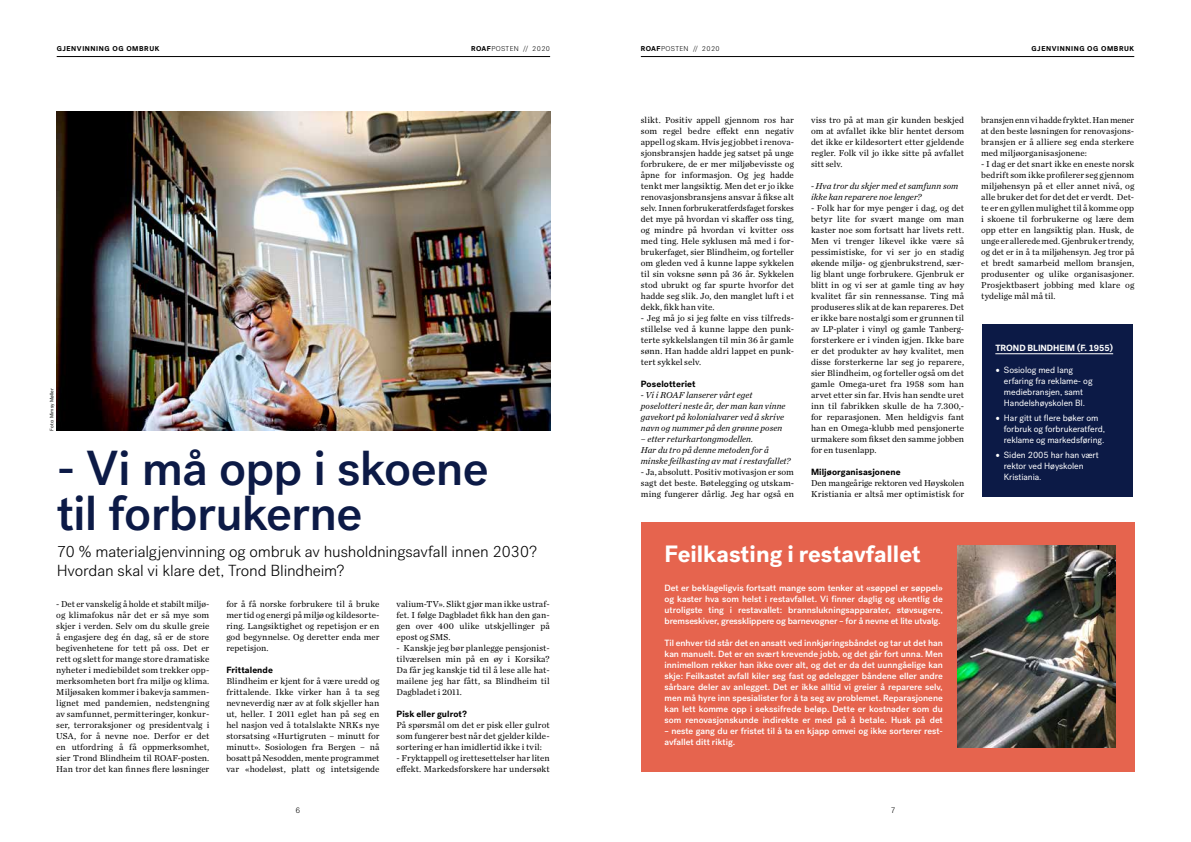
<style>
.page{position:relative;width:1191px;height:842px;background:#fff}
.page>*{position:absolute;margin:0;border:0;box-sizing:border-box;transform-origin:0 0}
.t1{font:500 49px/45px "Post Grotesk";letter-spacing:-.015em;color:#0c1a46}
.t2{font:700 23.5px "Post Grotesk";color:#fff}
.t3{font:300 16px/19px "Post Grotesk";letter-spacing:-.01em;color:#000}
.t4{font:9px/11px "Chronicle Text G1";letter-spacing:.005em;color:#000;text-align:justify}
.t5{font:500 9px/11px "Post Grotesk";color:#fff;text-align:justify}
.t6{font:italic 9px/11px "Chronicle Text G1";letter-spacing:.005em;color:#000}
.t7{font:9px/11px "Post Grotesk";letter-spacing:-.005em;color:#fff}
.t8{font:700 9px "Post Grotesk";letter-spacing:.01em;color:#000}
.t9{font:700 9px "Post Grotesk";letter-spacing:-.005em;color:#fff}
.t10{font:300 8px "Post Grotesk";color:#000}
.t11{font:700 7px "Post Grotesk";letter-spacing:.08em;color:#000}
.t12{font:300 7px "Post Grotesk";letter-spacing:.05em;color:#000}
.t13{font:5px "Post Grotesk";letter-spacing:.02em;color:#000}
.s1{font-weight:700}
.s2{font-family:"Minion Pro";font-size:12px}
</style>
<div class="page">
<hr style="left:57px;top:56px;width:493px;height:1px;background:#000">
<hr style="left:641px;top:56px;width:493px;height:1px;background:#000">
<img style="left:56px;top:112px;width:494px;height:319px">
<div style="left:982px;top:325px;width:151px;height:172px;background:#0c1a46"></div>
<hr style="left:995px;top:353px;width:118px;height:1px;background:#fff">
<div style="left:641px;top:523px;width:493px;height:249px;background:#e6644e"></div>
<img style="left:958px;top:545px;width:157px;height:203px">
<p class="t12" style="left:471px;top:44px;width:80px"><span class="s1">ROAF</span>POSTEN // 2020</p>
<p class="t12" style="left:641px;top:44px;width:80px"><span class="s1">ROAF</span>POSTEN // 2020</p>
<p class="t11" style="left:57px;top:44px;width:104px">GJENVINNING OG OMBRUK</p>
<p class="t11" style="left:1031px;top:44px;width:104px">GJENVINNING OG OMBRUK</p>
<p class="t13" style="left:49px;top:431px;width:44px;rotate:-90deg">Foto: Mimsy Møller</p>
<h1 class="t1" style="left:57px;top:445px;width:433px">- Vi må opp i skoene til forbrukerne</h1>
<h3 class="t3" style="left:57px;top:542px;width:482px">70 % materialgjenvinning og ombruk av husholdningsavfall innen 2030?<br>Hvordan skal vi klare det, Trond Blindheim?</h3>
<p class="t4" style="left:56px;top:598px;width:155px">- Det er vanskelig å holde et stabilt miljø&shy;og klimafokus når det er så mye som skjer i verden. Selv om du skulle greie å engasjere deg én dag, så er de store begivenhetene for tett på oss. Det er rett og slett for mange store dramatiske nyheter i mediebildet som trekker opp&shy;merksomheten bort fra miljø og klima.<br>Miljøsaken kommer i bakevja sammen&shy;lignet med pandemien, nedstengning av samfunnet, permitteringer, konkur&shy;ser, terroraksjoner og presidentvalg i USA, for å nevne noe. Derfor er det en utfordring å få oppmerksomhet, sier Trond Blindheim til ROAF-posten.<br>Han tror det kan finnes flere løsninger</p>
<p class="t4" style="left:226px;top:598px;width:155px">for å få norske forbrukere til å bruke mer tid og energi på miljø og kildesorte&shy;ring. Langsiktighet og repetisjon er en god begynnelse. Og deretter enda mer repetisjon.</p>
<p class="t8" style="left:226px;top:664px;width:48px">Frittalende</p>
<p class="t4" style="left:226px;top:675px;width:155px">Blindheim er kjent for å være uredd og frittalende. Ikke virker han å ta seg nevneverdig nær av at folk skjeller han ut, heller. I 2011 eglet han på seg en hel nasjon ved å totalslakte NRKs nye storsatsing «Hurtigruten – minutt for minutt». Sosiologen fra Bergen – nå bosatt på Nesodden, mente programmet var «hodeløst, platt og intetsigende</p>
<p class="t10" style="left:295px;top:805px;width:6px">6</p>
<p class="t4" style="left:396px;top:598px;width:155px">valium-TV». Slikt gjør man ikke ustraf&shy;fet. I følge Dagbladet fikk han den gan&shy;gen over 400 ulike utskjellinger på epost og SMS.</p>
<p class="t4" style="left:396px;top:642px;width:155px">- Kanskje jeg bør planlegge pensjonist&shy;tilværelsen min på en øy i Korsika?<br>Da får jeg kanskje tid til å lese alle hat&shy;mailene jeg har fått, sa Blindheim til Dagbladet i 2011.</p>
<p class="t8" style="left:396px;top:708px;width:72px">Pisk eller gulrot?</p>
<p class="t4" style="left:396px;top:719px;width:155px">På spørsmål om det er pisk eller gulrot som fungerer best når det gjelder kilde&shy;sortering er han imidlertid ikke i tvil:</p>
<p class="t4" style="left:396px;top:752px;width:155px">- Fryktappell og irettesettelser har liten effekt. Markedsforskere har undersøkt</p>
<p class="t4" style="left:641px;top:114px;width:155px">slikt. Positiv appell gjennom ros har som regel bedre effekt enn negativ appell og skam. Hvis jeg jobbet i renova&shy;sjonsbransjen hadde jeg satset på unge forbrukere, de er mer miljøbevisste og åpne for informasjon. Og jeg hadde tenkt mer langsiktig. Men det er jo ikke renovasjonsbransjens ansvar å fikse alt selv. Innen forbrukeratferdsfaget forskes det mye på hvordan vi skaffer oss ting, og mindre på hvordan vi kvitter oss med ting. Hele syklusen må med i for&shy;brukerfaget, sier Blindheim, og forteller om gleden ved å kunne lappe sykkelen til sin voksne sønn på 36 år. Sykkelen stod ubrukt og far spurte hvorfor det hadde seg slik. Jo, den manglet luft i et dekk, fikk han vite.</p>
<p class="t4" style="left:641px;top:312px;width:155px">- Jeg må jo si jeg følte en viss tilfreds&shy;stillelse ved å kunne lappe den punk&shy;terte sykkelslangen til min 36 år gamle sønn. Han hadde aldri lappet en punk&shy;tert sykkel selv.</p>
<p class="t8" style="left:641px;top:378px;width:56px">Poselotteriet</p>
<p class="t6" style="left:641px;top:389px;width:146px">- Vi i ROAF lanserer vårt eget poselotteri neste år, der man kan vinne gavekort på kolonialvarer ved å skrive navn og nummer på den grønne posen</p>
<p class="t6" style="left:641px;top:433px;width:151px">– etter returkartongmodellen.<br>Har du tro på denne metoden for å minske feilkasting av mat i restavfallet?</p>
<p class="t4" style="left:641px;top:466px;width:155px">- Ja, absolutt. Positiv motivasjon er som sagt det beste. Bøtelegging og utskam&shy;ming fungerer dårlig. Jeg har også en</p>
<p class="t4" style="left:811px;top:114px;width:155px">viss tro på at man gir kunden beskjed om at avfallet ikke blir hentet dersom det ikke er kildesortert etter gjeldende regler. Folk vil jo ikke sitte på avfallet sitt selv.</p>
<p class="t6" style="left:811px;top:180px;width:149px">- Hva tror du skjer med et samfunn som ikke kan reparere noe lenger?</p>
<p class="t4" style="left:811px;top:202px;width:155px">- Folk har for mye penger i dag, og det betyr lite for svært mange om man kaster noe som fortsatt har livets rett.<br>Men vi trenger likevel ikke være så pessimistiske, for vi ser jo en stadig økende miljø- og gjenbrukstrend, sær&shy;lig blant unge forbrukere. Gjenbruk er blitt in og vi ser at gamle ting av høy kvalitet får sin rennessanse. Ting må produseres slik at de kan repareres. Det er ikke bare nostalgi som er grunnen til av LP-plater i vinyl og gamle Tanberg&shy;forsterkere er i vinden igjen. Ikke bare er det produkter av høy kvalitet, men disse forsterkerne lar seg jo reparere, sier Blindheim, og forteller også om det gamle Omega-uret fra 1958 som han arvet etter sin far. Hvis han sendte uret inn til fabrikken skulle de ha 7.300,- for reparasjonen. Men heldigvis fant han en Omega-klubb med pensjonerte urmakere som fikset den samme jobben for en tusenlapp.</p>
<p class="t8" style="left:811px;top:466px;width:91px">Miljøorganisasjonene</p>
<p class="t4" style="left:811px;top:477px;width:155px">Den mangeårige rektoren ved Høyskolen<br>Kristiania er altså mer optimistisk for</p>
<p class="t4" style="left:981px;top:114px;width:155px">bransjen enn vi hadde fryktet. Han mener at den beste løsningen for renovasjons&shy;bransjen er å alliere seg enda sterkere med miljøorganisasjonene:</p>
<p class="t4" style="left:981px;top:158px;width:155px">- I dag er det snart ikke en eneste norsk bedrift som ikke profilerer seg gjennom miljøhensyn på et eller annet nivå, og alle bruker det for det det er verdt. Det&shy;te er en gyllen mulighet til å komme opp i skoene til forbrukerne og lære dem opp etter en langsiktig plan. Husk, de unge er allerede med. Gjenbruk er trendy, og det er in å ta miljøhensyn. Jeg tror på et bredt samarbeid mellom bransjen, produsenter og ulike organisasjoner.<br>Prosjektbasert jobbing med klare og tydelige mål må til.</p>
<p class="t9" style="left:995px;top:342px;width:119px">TROND BLINDHEIM (F. 1955)</p>
<p class="t7" style="left:1004px;top:364px;width:90px;text-indent:-9px"><span class="s2">•</span> Sosiolog med lang erfaring fra reklame- og mediebransjen, samt<br>Handelshøyskolen BI.</p>
<p class="t7" style="left:1004px;top:412px;width:103px;text-indent:-9px"><span class="s2">•</span> Har gitt ut flere bøker om forbruk og forbrukeratferd, reklame og markedsføring.</p>
<p class="t7" style="left:1004px;top:450px;width:96px;text-indent:-9px"><span class="s2">•</span> Siden 2005 har han vært rektor ved Høyskolen<br>Kristiania.</p>
<h2 class="t2" style="left:664px;top:539px;width:258px">Feilkasting i restavfallet</h2>
<p class="t5" style="left:664px;top:582px;width:280px">Det er beklageligvis fortsatt mange som tenker at «søppel er søppel» og kaster hva som helst i restavfallet. Vi finner daglig og ukentlig de utroligste ting i restavallet: brannslukningsapparater, støvsugere, bremseskiver, gressklippere og barnevogner – for å nevne et lite utvalg.</p>
<p class="t5" style="left:664px;top:637px;width:280px">Til enhver tid står det en ansatt ved innkjøringsbåndet og tar ut det han kan manuelt. Det er en svært krevende jobb, og det går fort unna. Men innimellom rekker han ikke over alt, og det er da det uunngåelige kan skje: Feilkastet avfall kiler seg fast og ødelegger båndene eller andre sårbare deler av anlegget. Det er ikke alltid vi greier å reparere selv, men må hyre inn spesialister for å ta seg av problemet. Reparasjonene kan lett komme opp i sekssifrede beløp. Dette er kostnader som du som renovasjonskunde indirekte er med på å betale. Husk på det</p>
<p class="t5" style="left:664px;top:725px;width:280px">– neste gang du er fristet til å ta en kjapp omvei og ikke sorterer rest&shy;avfallet ditt riktig.</p>
<p class="t10" style="left:891px;top:805px;width:6px">7</p>
</div>
